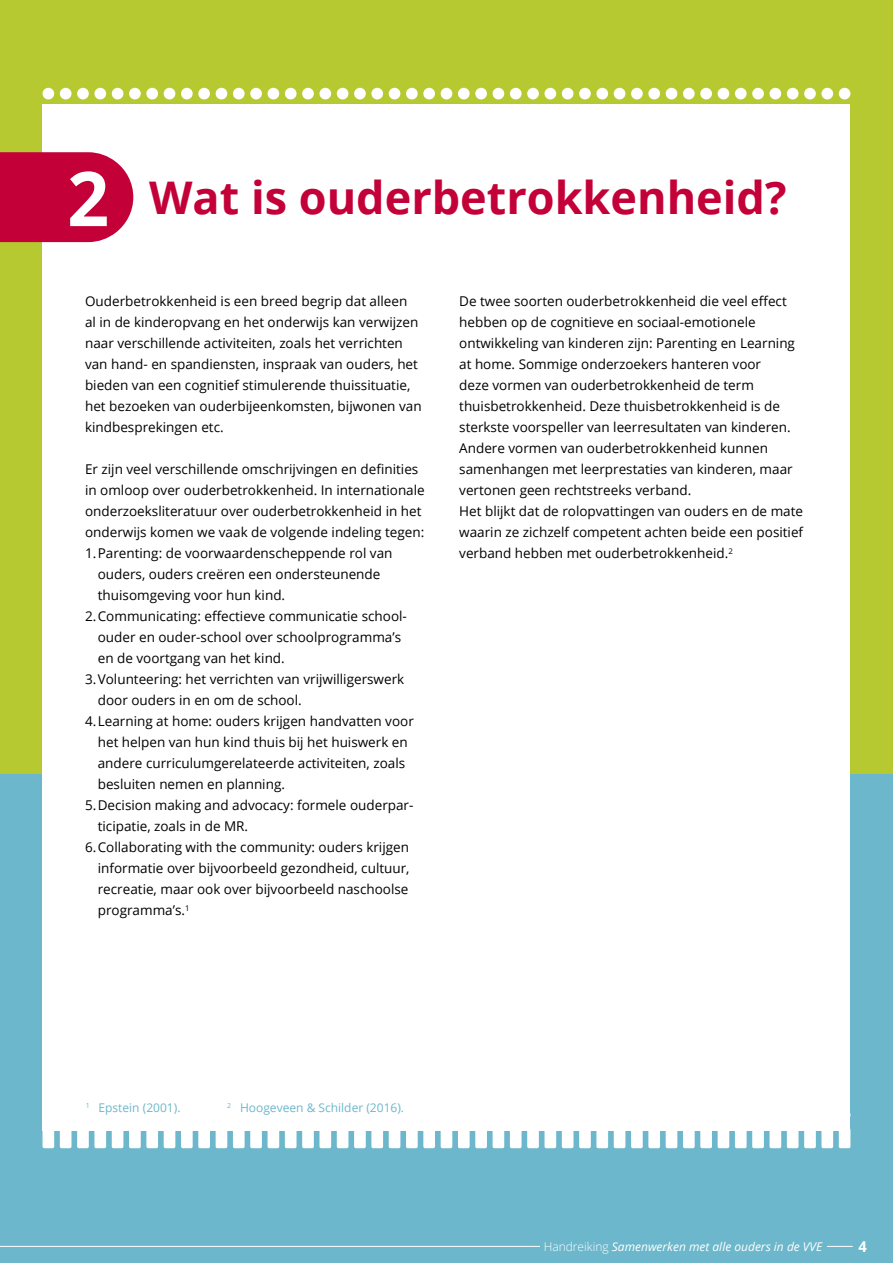
<style>
.page{position:relative;width:893px;height:1263px;background:#b6c930}
.page>*{position:absolute;margin:0;border:0;box-sizing:border-box;transform-origin:0 0}
.t1{font:700 75.6px "Open Sans";color:#fff}
.t2{font:700 45px "Open Sans";color:#c30038}
.t3{font:700 15px "Open Sans";color:#fff}
.t4{font:13.5px/21px "Open Sans";color:#000}
.t5{font:italic 12px "Open Sans";color:#fff}
.t6{font:12px "Open Sans";color:#6cb7cb}
.s1{font-weight:300;font-style:normal}
</style>
<div class="page">
<div style="left:0;top:774px;width:893px;height:489px;background:#6cb7cb"></div>
<div style="left:43px;top:104px;width:807px;height:1027px;background:#fff"></div>
<hr style="left:0;top:1246px;width:853px;height:1px;background:#fff">
<div style="left:540px;top:1242px;width:286px;height:9px;background:#6cb7cb"></div>
<svg style="left:0;top:152px;width:133px;height:90px"></svg>
<svg style="left:43px;top:1131px;width:11px;height:17px"></svg>
<div style="left:43px;top:88px;width:11px;height:11px;background:#fff;border-radius:50%"></div>
<div style="left:60px;top:88px;width:12px;height:11px;background:#fff;border-radius:50%"></div>
<div style="left:77px;top:88px;width:12px;height:11px;background:#fff;border-radius:50%"></div>
<svg style="left:60px;top:1131px;width:46px;height:17px"></svg>
<div style="left:94px;top:88px;width:12px;height:11px;background:#fff;border-radius:50%"></div>
<svg style="left:112px;top:1131px;width:11px;height:17px"></svg>
<div style="left:112px;top:88px;width:11px;height:11px;background:#fff;border-radius:50%"></div>
<div style="left:129px;top:88px;width:12px;height:11px;background:#fff;border-radius:50%"></div>
<svg style="left:129px;top:1131px;width:29px;height:17px"></svg>
<div style="left:146px;top:88px;width:12px;height:11px;background:#fff;border-radius:50%"></div>
<svg style="left:164px;top:1131px;width:11px;height:17px"></svg>
<div style="left:164px;top:88px;width:11px;height:11px;background:#fff;border-radius:50%"></div>
<div style="left:181px;top:88px;width:12px;height:11px;background:#fff;border-radius:50%"></div>
<svg style="left:181px;top:1131px;width:29px;height:17px"></svg>
<div style="left:198px;top:88px;width:12px;height:11px;background:#fff;border-radius:50%"></div>
<svg style="left:216px;top:1131px;width:11px;height:17px"></svg>
<div style="left:216px;top:88px;width:11px;height:11px;background:#fff;border-radius:50%"></div>
<div style="left:233px;top:88px;width:12px;height:11px;background:#fff;border-radius:50%"></div>
<svg style="left:233px;top:1131px;width:29px;height:17px"></svg>
<div style="left:250px;top:88px;width:12px;height:11px;background:#fff;border-radius:50%"></div>
<svg style="left:268px;top:1131px;width:11px;height:17px"></svg>
<div style="left:268px;top:88px;width:11px;height:11px;background:#fff;border-radius:50%"></div>
<div style="left:285px;top:88px;width:12px;height:11px;background:#fff;border-radius:50%"></div>
<div style="left:302px;top:88px;width:12px;height:11px;background:#fff;border-radius:50%"></div>
<svg style="left:285px;top:1131px;width:46px;height:17px"></svg>
<div style="left:319px;top:88px;width:12px;height:11px;background:#fff;border-radius:50%"></div>
<svg style="left:337px;top:1131px;width:11px;height:17px"></svg>
<div style="left:337px;top:88px;width:11px;height:11px;background:#fff;border-radius:50%"></div>
<div style="left:354px;top:88px;width:12px;height:11px;background:#fff;border-radius:50%"></div>
<svg style="left:354px;top:1131px;width:29px;height:17px"></svg>
<div style="left:371px;top:88px;width:12px;height:11px;background:#fff;border-radius:50%"></div>
<svg style="left:389px;top:1131px;width:11px;height:17px"></svg>
<div style="left:389px;top:88px;width:11px;height:11px;background:#fff;border-radius:50%"></div>
<div style="left:406px;top:88px;width:12px;height:11px;background:#fff;border-radius:50%"></div>
<svg style="left:406px;top:1131px;width:29px;height:17px"></svg>
<div style="left:423px;top:88px;width:12px;height:11px;background:#fff;border-radius:50%"></div>
<svg style="left:441px;top:1131px;width:11px;height:17px"></svg>
<div style="left:441px;top:88px;width:11px;height:11px;background:#fff;border-radius:50%"></div>
<div style="left:458px;top:88px;width:12px;height:11px;background:#fff;border-radius:50%"></div>
<svg style="left:458px;top:1131px;width:29px;height:17px"></svg>
<div style="left:475px;top:88px;width:12px;height:11px;background:#fff;border-radius:50%"></div>
<svg style="left:493px;top:1131px;width:11px;height:17px"></svg>
<div style="left:493px;top:88px;width:11px;height:11px;background:#fff;border-radius:50%"></div>
<div style="left:510px;top:88px;width:12px;height:11px;background:#fff;border-radius:50%"></div>
<div style="left:527px;top:88px;width:12px;height:11px;background:#fff;border-radius:50%"></div>
<svg style="left:510px;top:1131px;width:46px;height:17px"></svg>
<div style="left:544px;top:88px;width:12px;height:11px;background:#fff;border-radius:50%"></div>
<svg style="left:562px;top:1131px;width:11px;height:17px"></svg>
<div style="left:562px;top:88px;width:11px;height:11px;background:#fff;border-radius:50%"></div>
<div style="left:579px;top:88px;width:12px;height:11px;background:#fff;border-radius:50%"></div>
<svg style="left:579px;top:1131px;width:29px;height:17px"></svg>
<div style="left:596px;top:88px;width:12px;height:11px;background:#fff;border-radius:50%"></div>
<svg style="left:614px;top:1131px;width:11px;height:17px"></svg>
<div style="left:614px;top:88px;width:11px;height:11px;background:#fff;border-radius:50%"></div>
<div style="left:631px;top:88px;width:12px;height:11px;background:#fff;border-radius:50%"></div>
<svg style="left:631px;top:1131px;width:29px;height:17px"></svg>
<div style="left:648px;top:88px;width:12px;height:11px;background:#fff;border-radius:50%"></div>
<svg style="left:666px;top:1131px;width:11px;height:17px"></svg>
<div style="left:666px;top:88px;width:11px;height:11px;background:#fff;border-radius:50%"></div>
<div style="left:683px;top:88px;width:12px;height:11px;background:#fff;border-radius:50%"></div>
<svg style="left:683px;top:1131px;width:29px;height:17px"></svg>
<div style="left:700px;top:88px;width:12px;height:11px;background:#fff;border-radius:50%"></div>
<svg style="left:718px;top:1131px;width:11px;height:17px"></svg>
<div style="left:718px;top:88px;width:11px;height:11px;background:#fff;border-radius:50%"></div>
<div style="left:735px;top:88px;width:12px;height:11px;background:#fff;border-radius:50%"></div>
<div style="left:752px;top:88px;width:12px;height:11px;background:#fff;border-radius:50%"></div>
<svg style="left:735px;top:1131px;width:46px;height:17px"></svg>
<div style="left:769px;top:88px;width:12px;height:11px;background:#fff;border-radius:50%"></div>
<svg style="left:787px;top:1131px;width:11px;height:17px"></svg>
<div style="left:787px;top:88px;width:11px;height:11px;background:#fff;border-radius:50%"></div>
<div style="left:804px;top:88px;width:12px;height:11px;background:#fff;border-radius:50%"></div>
<svg style="left:804px;top:1131px;width:29px;height:17px"></svg>
<div style="left:821px;top:88px;width:12px;height:11px;background:#fff;border-radius:50%"></div>
<svg style="left:839px;top:1131px;width:11px;height:17px"></svg>
<div style="left:839px;top:88px;width:11px;height:11px;background:#fff;border-radius:50%"></div>
<h1 class="t1" style="left:67px;top:145px;width:43px">2</h1>
<h2 class="t2" style="left:149px;top:166px;width:639px">Wat is ouderbetrokkenheid?</h2>
<p class="t4" style="left:85px;top:290px;width:338px">Ouderbetrokkenheid is een breed begrip dat alleen al in de kinderopvang en het onderwijs kan verwijzen naar verschillende activiteiten, zoals het verrichten van hand- en spandiensten, inspraak van ouders, het bieden van een cognitief stimulerende thuissituatie, het bezoeken van ouderbijeenkomsten, bijwonen van kindbesprekingen etc.</p>
<p class="t4" style="left:85px;top:458px;width:335px">Er zijn veel verschillende omschrijvingen en definities</p>
<p class="t4" style="left:85px;top:479px;width:341px">in omloop over ouderbetrokkenheid. In internationale</p>
<p class="t4" style="left:85px;top:500px;width:338px">onderzoeksliteratuur over ouderbetrokkenheid in het</p>
<p class="t4" style="left:85px;top:521px;width:341px">onderwijs komen we vaak de volgende indeling tegen:</p>
<p class="t4" style="left:85px;top:542px;width:309px">1.Parenting: de voorwaardenscheppende rol van</p>
<p class="t4" style="left:98px;top:563px;width:284px">ouders, ouders creëren een ondersteunende</p>
<p class="t4" style="left:98px;top:584px;width:189px">thuisomgeving voor hun kind.</p>
<p class="t4" style="left:85px;top:605px;width:323px">2. Communicating: effectieve communicatie school-</p>
<p class="t4" style="left:98px;top:626px;width:305px">ouder en ouder-school over schoolprogramma’s</p>
<p class="t4" style="left:98px;top:647px;width:189px">en de voortgang van het kind.</p>
<p class="t4" style="left:85px;top:668px;width:321px">3.Volunteering: het verrichten van vrijwilligerswerk</p>
<p class="t4" style="left:98px;top:689px;width:205px">door ouders in en om de school.</p>
<p class="t4" style="left:85px;top:710px;width:330px">4.Learning at home: ouders krijgen handvatten voor</p>
<p class="t4" style="left:98px;top:731px;width:312px">het helpen van hun kind thuis bij het huiswerk en</p>
<p class="t4" style="left:98px;top:752px;width:309px">andere curriculumgerelateerde activiteiten, zoals</p>
<p class="t4" style="left:98px;top:773px;width:189px">besluiten nemen en planning.</p>
<p class="t4" style="left:85px;top:794px;width:329px">5.Decision making and advocacy: formele ouderpar-</p>
<p class="t4" style="left:98px;top:815px;width:152px">ticipatie, zoals in de MR.</p>
<p class="t4" style="left:85px;top:836px;width:326px">6.Collaborating with the community: ouders krijgen</p>
<p class="t4" style="left:98px;top:857px;width:313px">informatie over bijvoorbeeld gezondheid, cultuur,</p>
<p class="t4" style="left:98px;top:878px;width:312px">recreatie, maar ook over bijvoorbeeld naschoolse</p>
<p class="t4" style="left:98px;top:899px;width:93px">programma’s.<sup>1</sup></p>
<p class="t4" style="left:459px;top:290px;width:345px">De twee soorten ouderbetrokkenheid die veel effect hebben op de cognitieve en sociaal-emotionele ontwikkeling van kinderen zijn: Parenting en Learning at home. Sommige onderzoekers hanteren voor<br>deze vormen van ouderbetrokkenheid de term thuisbetrokkenheid. Deze thuisbetrokkenheid is de sterkste voorspeller van leerresultaten van kinderen.<br>Andere vormen van ouderbetrokkenheid kunnen samenhangen met leerprestaties van kinderen, maar vertonen geen rechtstreeks verband.<br>Het blijkt dat de rolopvattingen van ouders en de mate waarin ze zichzelf competent achten beide een positief verband hebben met ouderbetrokkenheid.<sup>2</sup></p>
<p class="t6" style="left:86px;top:1100px;width:96px"><sup>1</sup> Epstein (2001).</p>
<p class="t6" style="left:227px;top:1100px;width:178px"><sup>2</sup> Hoogeveen &amp; Schilder (2016).</p>
<p class="t5" style="left:544px;top:1238px;width:280px"><span class="s1">Handreiking</span> Samenwerken met alle ouders in de VVE</p>
<p class="t3" style="left:858px;top:1236px;width:10px">4</p>
</div>
